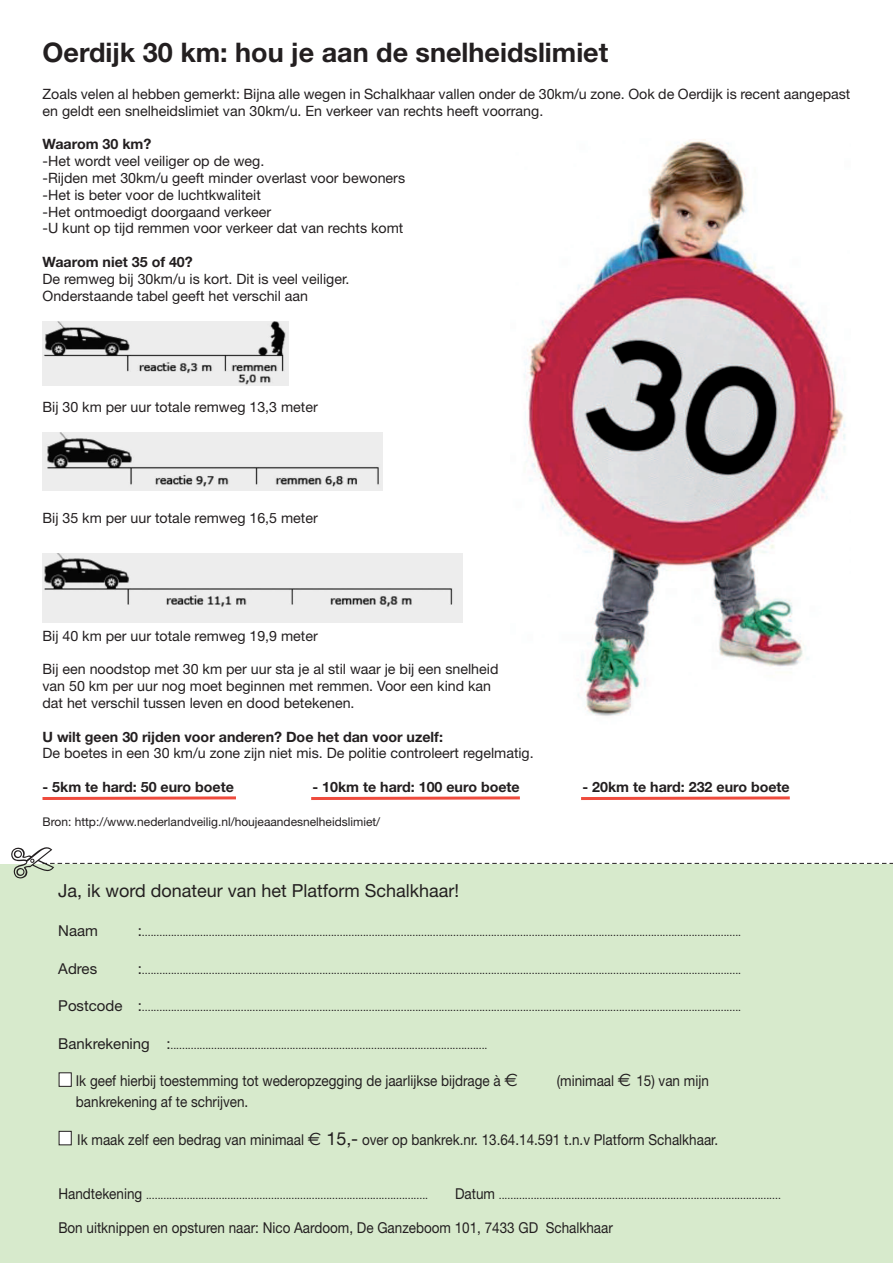
<style>
.page{position:relative;width:893px;height:1263px;background:#fff}
.page>*{position:absolute;margin:0;border:0;box-sizing:border-box;transform-origin:0 0}
.t1{font:700 27px "Helvetica Neue";color:#231f20}
.t2{font:18px "Helvetica Neue";color:#231f20}
.t3{font:15px "Helvetica Neue";color:#231f20;scale:.9 1}
.t4{font:15px "Helvetica Neue";color:#231f20}
.t5{font:14.25px/16.8px "Helvetica Neue";color:#231f20}
.t6{font:700 14.25px "Helvetica Neue";color:#231f20}
.t7{font:12px "Helvetica Neue";color:#231f20}
.t8{font:10.5px "Helvetica Neue";color:#231f20}
.s1{font-size:15px}
.s2{color:#fff}
.s3{font-family:"Euro Sans";font-size:18px}
.s4{font-size:18px}
</style>
<div class="page">
<div style="left:0;top:865px;width:893px;height:398px;background:#d7eacc"></div>
<div style="left:43px;top:322px;width:248px;height:66px;background:linear-gradient(to right,#fff,#fff)"></div>
<img style="left:43px;top:322px;width:246px;height:63px">
<img style="left:43px;top:433px;width:339px;height:57px">
<img style="left:43px;top:554px;width:419px;height:69px">
<img style="left:524px;top:139px;width:322px;height:577px">
<svg style="left:42px;top:796px;width:194px;height:4px"></svg>
<svg style="left:311px;top:796px;width:209px;height:4px"></svg>
<svg style="left:581px;top:796px;width:209px;height:4px"></svg>
<svg style="left:10px;top:862px;width:883px;height:3px"></svg>
<h1 class="t1" style="left:43px;top:43px;width:567px">Oerdijk 30 km: hou je aan de snelheidslimiet</h1>
<h3 class="t5" style="left:43px;top:87px;width:809px">Zoals velen al hebben gemerkt: Bijna alle wegen in Schalkhaar vallen onder de 30km/u zone. Ook de Oerdijk is recent aangepast en geldt een snelheidslimiet van 30km/u. En verkeer van rechts heeft voorrang.</h3>
<h3 class="t6" style="left:43px;top:139px;width:110px">Waarom 30 km?</h3>
<h3 class="t5" style="left:43px;top:154px;width:364px">-Het wordt veel veiliger op de weg.<br>-Rijden met 30km/u geeft minder overlast voor bewoners -Het is beter voor de luchtkwaliteit<br>-Het ontmoedigt doorgaand verkeer<br>-U kunt op tijd remmen voor verkeer dat van rechts komt</h3>
<h3 class="t6" style="left:43px;top:257px;width:152px">Waarom niet 35 of 40?</h3>
<h3 class="t5" style="left:43px;top:272px;width:308px">De remweg bij 30km/u is kort. Dit is veel veiliger.<br>Onderstaande tabel geeft het verschil aan</h3>
<h3 class="t5" style="left:43px;top:400px;width:277px">Bij 30 km per uur totale remweg 13,3 meter</h3>
<h3 class="t5" style="left:43px;top:511px;width:277px">Bij 35 km per uur totale remweg 16,5 meter</h3>
<h3 class="t5" style="left:43px;top:629px;width:277px">Bij 40 km per uur totale remweg 19,9 meter</h3>
<h3 class="t5" style="left:43px;top:662px;width:457px">Bij een noodstop met 30 km per uur sta je al stil waar je bij een snelheid van 50 km per uur nog moet beginnen met remmen. Voor een kind kan dat het verschil tussen leven en dood betekenen.</h3>
<h3 class="t6" style="left:43px;top:731px;width:402px">U wilt geen 30 rijden voor anderen? Doe het dan voor uzelf:</h3>
<h3 class="t5" style="left:43px;top:746px;width:493px">De boetes in een 30 km/u zone zijn niet mis. De politie controleert regelmatig.</h3>
<h3 class="t6" style="left:43px;top:782px;width:193px">- 5km te hard: 50 euro boete</h3>
<h3 class="t6" style="left:313px;top:782px;width:209px">- 10km te hard: 100 euro boete</h3>
<h3 class="t6" style="left:583px;top:782px;width:209px">- 20km te hard: 232 euro boete</h3>
<p class="t7" style="left:43px;top:817px;width:339px">Bron: http://www.nederlandveilig.nl/houjeaandesnelheidslimiet/</p>
<h2 class="t2" style="left:58px;top:884px;width:402px">Ja, ik word donateur van het Platform Schalkhaar!</h2>
<h3 class="t4" style="left:58px;top:926px;width:41px">Naam</h3>
<p class="t8" style="left:138px;top:929px;width:605px"><span class="s1">:</span>..............................................................................................................................................................................................................</p>
<h3 class="t4" style="left:58px;top:963px;width:40px">Adres</h3>
<p class="t8" style="left:138px;top:966px;width:605px"><span class="s1">:</span>..............................................................................................................................................................................................................</p>
<p class="t8" style="left:58px;top:1004px;width:684px"><span class="s1">Postcode :</span>..............................................................................................................................................................................................................</p>
<p class="t8" style="left:58px;top:1041px;width:431px"><span class="s1">Bankrekening :</span>.............................................................................................................</p>
<h3 class="t3" style="left:58px;top:1076px;width:512px"><span class="s2">■</span> Ik geef hierbij toestemming tot wederopzegging de jaarlijkse bijdrage à <span class="s3">€</span></h3>
<h3 class="t3" style="left:557px;top:1076px;width:171px">(minimaal <span class="s3">€</span> 15) van mijn</h3>
<h3 class="t3" style="left:76px;top:1097px;width:193px">bankrekening af te schrijven.</h3>
<h3 class="t3" style="left:58px;top:1134px;width:735px"><span class="s2">■</span> Ik maak zelf een bedrag van minimaal <span class="s3">€</span> <span class="s4">15,-</span> over op bankrek.nr. 13.64.14.591 t.n.v Platform Schalkhaar.</h3>
<p class="t8" style="left:58px;top:1191px;width:371px"><span class="s1">Handtekening</span> .................................................................................................</p>
<p class="t8" style="left:455px;top:1191px;width:327px"><span class="s1">Datum</span> .................................................................................................</p>
<h3 class="t3" style="left:58px;top:1223px;width:618px">Bon uitknippen en opsturen naar: Nico Aardoom, De Ganzeboom 101, 7433 GD Schalkhaar</h3>
</div>
